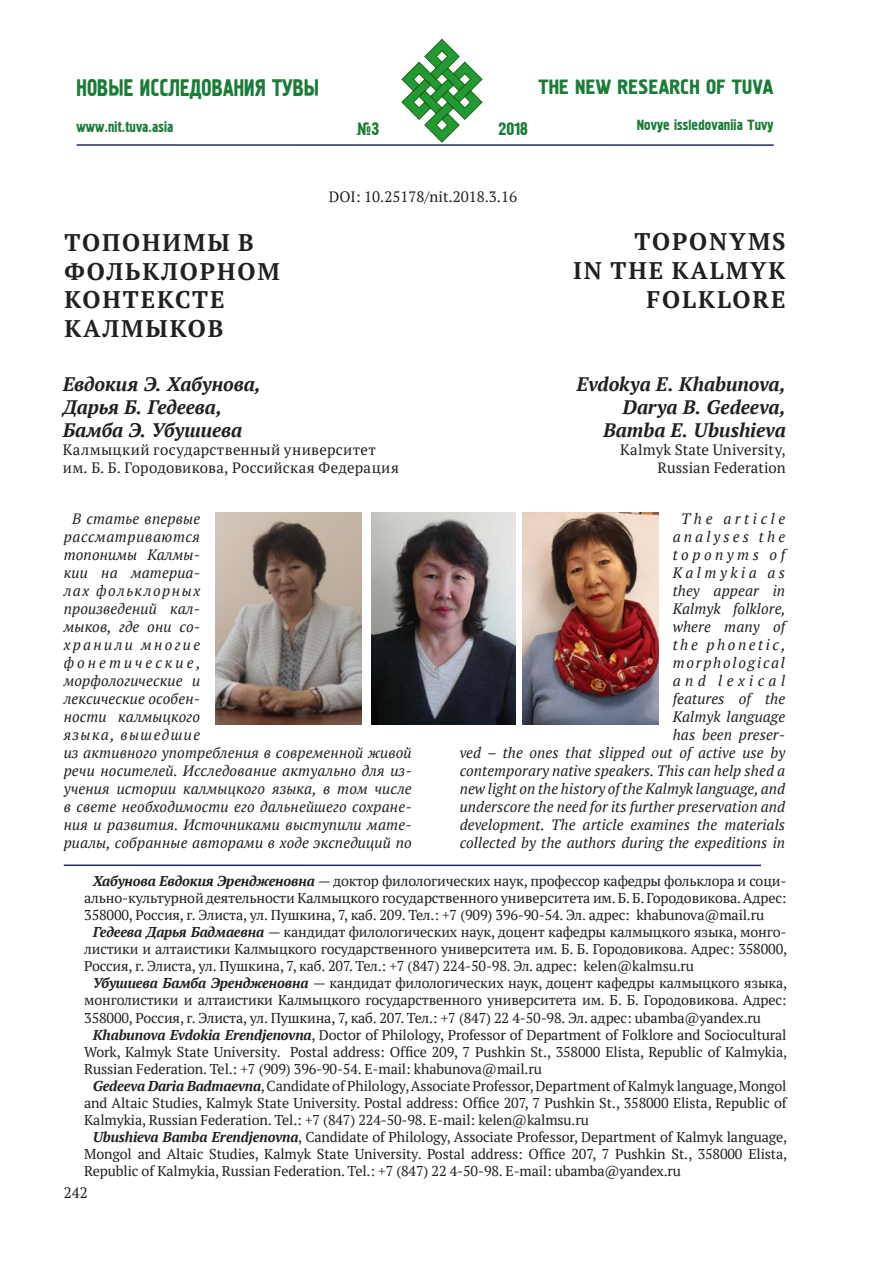
<style>
.page{position:relative;width:893px;height:1263px;background:#fff}
.page>*{position:absolute;margin:0;border:0;box-sizing:border-box;transform-origin:0 0}
.t1{font:24.3px "Pollock 1 CTT";color:#1b7c38;scale:.86 1}
.t2{font:700 24px/28.8px "PT Serif";letter-spacing:.08em;color:#231f20}
.t3{font:21px "Pollock 1 CTT";color:#1b7c38}
.t4{font:italic 700 19.5px/23.4px "PT Serif";letter-spacing:-.005em;color:#231f20}
.t5{font:18px "Pollock 1 CTT";color:#1b7c38}
.t6{font:italic 15px/18px "PT Serif";letter-spacing:.01em;color:#231f20}
.t7{font:15px/18px "PT Serif";letter-spacing:.015em;color:#231f20}
.t8{font:15px "Pollock 1 CTT";color:#1b7c38}
.t9{font:14.25px "PT Serif";letter-spacing:-.01em;color:#231f20}
.s1{font-weight:700;font-style:italic}
</style>
<div class="page">
<hr style="left:77px;top:144px;width:697px;height:2px;background:#232965">
<svg style="left:76px;top:144px;width:245px;height:2px"></svg>
<svg style="left:401px;top:39px;width:82px;height:104px"></svg>
<hr style="left:64px;top:864px;width:697px;height:2px;background:#232965">
<img style="left:216px;top:512px;width:145px;height:213px">
<img style="left:372px;top:512px;width:143px;height:213px">
<img style="left:522px;top:512px;width:136px;height:213px">
<h1 class="t1" style="left:77px;top:74px;width:284px">НОВЫЕ ИССЛЕДОВАНИЯ ТУВЫ</h1>
<p class="t8" style="left:77px;top:118px;width:98px">www.nit.tuva.asia</p>
<p class="t5" style="left:356px;top:119px;width:24px">№3</p>
<p class="t5" style="left:498px;top:119px;width:31px">2018</p>
<h3 class="t3" style="left:539px;top:75px;width:236px">THE NEW RESEARCH OF TUVA</h3>
<p class="t8" style="left:637px;top:117px;width:138px">Novye issledovaniia Tuvy</p>
<h2 class="t2" style="left:65px;top:228px;width:217px">ТОПОНИМЫ В<br>ФОЛЬКЛОРНОМ<br>КОНТЕКСТЕ<br>КАЛМЫКОВ</h2>
<p class="t7" style="left:329px;top:187px;width:190px">DOI: 10.25178/nit.2018.3.16</p>
<h2 class="t2" style="left:573px;top:227px;width:214px;text-align:right">TOPONYMS<br>IN THE KALMYK<br>FOLKLORE</h2>
<h3 class="t4" style="left:63px;top:372px;width:199px">Евдокия Э. Хабунова,<br>Дарья Б. Гедеева,<br>Бамба Э. Убушиева</h3>
<p class="t7" style="left:63px;top:441px;width:338px">Калмыцкий государственный университет им. Б. Б. Городовикова, Российская Федерация</p>
<p class="t6" style="left:64px;top:510px;width:350px;text-indent:9px">В статье впервые<br>рассматриваются<br>топонимы Калмы-<br>кии на материа-<br>лах фольклорных<br>произведений кал-<br>мыков, где они со-<br>хранили многие<br>фонетические,<br>морфологические и<br>лексические особен-<br>ности калмыцкого<br>языка, вышедшие<br>из активного употребления в современной живой речи носителей. Исследование актуально для из&shy;учения истории калмыцкого языка, в том числе в свете необходимости его дальнейшего сохране&shy;ния и развития. Источниками выступили мате&shy;риалы, собранные авторами в ходе экспедиций по</p>
<h3 class="t4" style="left:577px;top:372px;width:211px;text-align:right">Evdokya E. Khabunova,<br>Darya B. Gedeeva,<br>Bamba E. Ubushieva</h3>
<p class="t7" style="left:620px;top:441px;width:167px;text-align:right">Kalmyk State University,<br>Russian Federation</p>
<p class="t6" style="left:460px;top:510px;width:328px;text-align:right">The article<br>analyses the<br>toponyms of<br>Kalmykia as<br>they appear in<br>Kalmyk folklore,<br>where many of<br>the phonetic,<br>morphological<br>and lexical<br>features of the<br>Kalmyk language<br>has been preser-<br>ved – the ones that slipped out of active use by contemporary native speakers. This can help shed a new light on the history of the Kalmyk language, and underscore the need for its further preservation and development. The article examines the materials collected by the authors during the expeditions in</p>
<p class="t9" style="left:93px;top:871px;width:695px"><span class="s1">Хабунова Евдокия Эрендженовна</span> — доктор филологических наук, профессор кафедры фольклора и соци-</p>
<p class="t9" style="left:84px;top:888px;width:704px">ально-культурной деятельности Калмыцкого государственного университета им. Б. Б. Городовикова. Адрес:</p>
<p class="t9" style="left:84px;top:906px;width:682px">358000, Россия, г. Элиста, ул. Пушкина, 7, каб. 209. Тел.: +7 (909) 396-90-54. Эл. адрес: khabunova@mail.ru</p>
<p class="t9" style="left:93px;top:923px;width:695px"><span class="s1">Гедеева Дарья Бадмаевна</span> — кандидат филологических наук, доцент кафедры калмыцкого языка, монго-</p>
<p class="t9" style="left:84px;top:940px;width:704px">листики и алтаистики Калмыцкого государственного университета им. Б. Б. Городовикова. Адрес: 358000,</p>
<p class="t9" style="left:84px;top:957px;width:611px">Россия, г. Элиста, ул. Пушкина, 7, каб. 207. Тел.: +7 (847) 224-50-98. Эл. адрес: kelen@kalmsu.ru</p>
<p class="t9" style="left:93px;top:974px;width:696px"><span class="s1">Убушиева Бамба Эрендженовна</span> — кандидат филологических наук, доцент кафедры калмыцкого языка,</p>
<p class="t9" style="left:84px;top:991px;width:704px">монголистики и алтаистики Калмыцкого государственного университета им. Б. Б. Городовикова. Адрес:</p>
<p class="t9" style="left:84px;top:1008px;width:678px">358000, Россия, г. Элиста, ул. Пушкина, 7, каб. 207. Тел.: +7 (847) 22 4-50-98. Эл. адрес: ubamba@yandex.ru</p>
<p class="t9" style="left:93px;top:1025px;width:695px"><span class="s1">Khabunova Evdokia Erendjenovna</span>, Doctor of Philology, Professor of Department of Folklore and Sociocultural</p>
<p class="t9" style="left:84px;top:1042px;width:704px">Work, Kalmyk State University. Postal address: Office 209, 7 Pushkin St., 358000 Elista, Republic of Kalmykia,</p>
<p class="t9" style="left:84px;top:1059px;width:459px">Russian Federation. Tel.: +7 (909) 396-90-54. E-mail: khabunova@mail.ru</p>
<p class="t9" style="left:93px;top:1077px;width:695px"><span class="s1">Gedeeva Daria Badmaevna</span>, Candidate of Philology, Associate Professor, Department of Kalmyk language, Mongol</p>
<p class="t9" style="left:84px;top:1094px;width:704px">and Altaic Studies, Kalmyk State University. Postal address: Office 207, 7 Pushkin St., 358000 Elista, Republic of</p>
<p class="t9" style="left:84px;top:1111px;width:506px">Kalmykia, Russian Federation. Tel.: +7 (847) 224-50-98. E-mail: kelen@kalmsu.ru</p>
<p class="t9" style="left:93px;top:1128px;width:696px"><span class="s1">Ubushieva Bamba Erendjenovna</span>, Candidate of Philology, Associate Professor, Department of Kalmyk language,</p>
<p class="t9" style="left:84px;top:1145px;width:704px">Mongol and Altaic Studies, Kalmyk State University. Postal address: Office 207, 7 Pushkin St., 358000 Elista,</p>
<p class="t9" style="left:84px;top:1162px;width:598px">Republic of Kalmykia, Russian Federation. Tel.: +7 (847) 22 4-50-98. E-mail: ubamba@yandex.ru</p>
<p class="t7" style="left:64px;top:1183px;width:25px">242</p>
</div>
